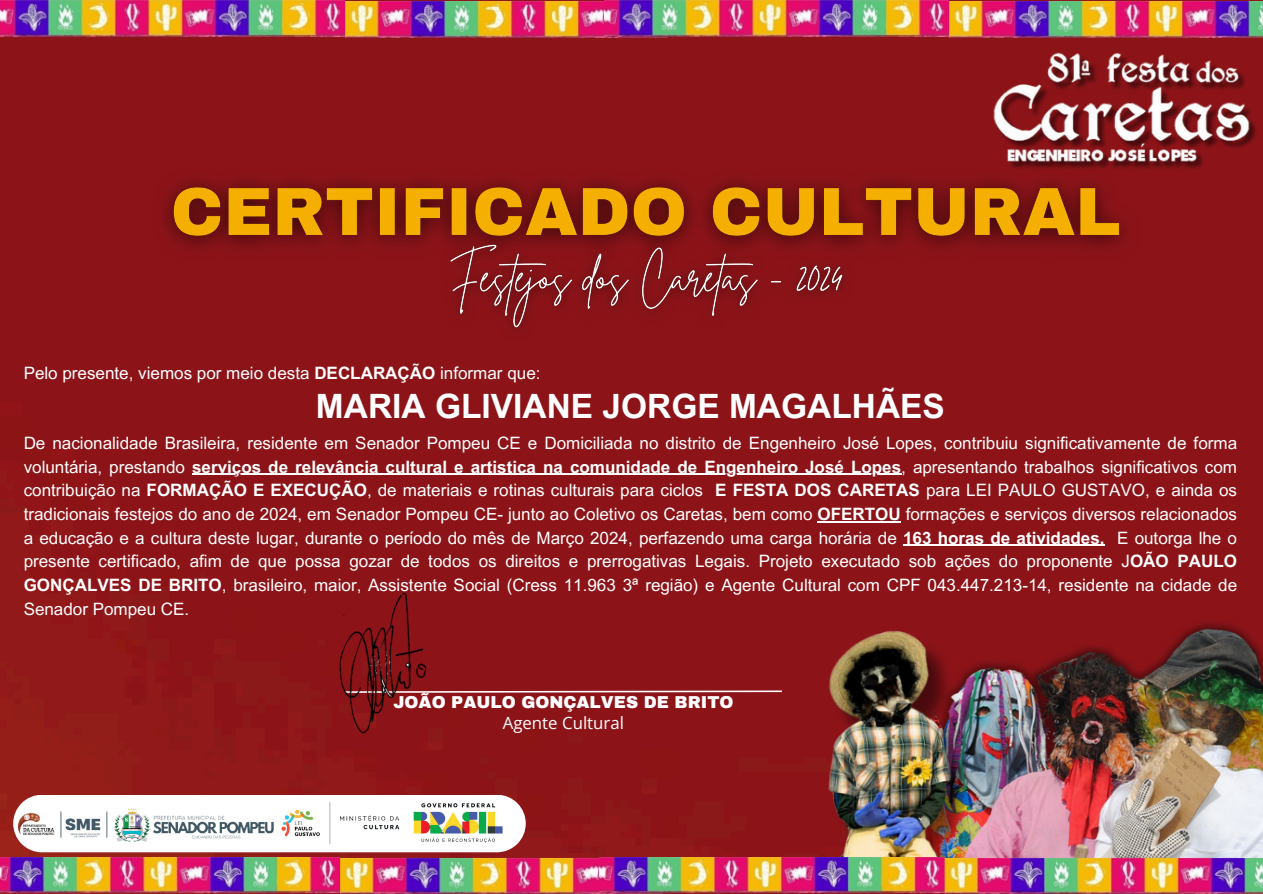
<style>
.page{position:relative;width:1263px;height:894px;background:#fff}
.page>*{position:absolute;margin:0;border:0;box-sizing:border-box;transform-origin:0 0}
.t1{font:700 33.45px "Arial MT Pro";color:#fff}
.t2{font:17.1px/23.7px "Arial MT Pro";color:#fff}
.t3{font:900 16.8px "Archivo";color:#fff}
.t4{font:16.8px "Open Sans";color:#fff}
.s1{font-weight:700}
</style>
<div class="page">
<div style="left:0;top:0;width:1263px;height:857px;background:#8c1419"></div>
<img style="left:914px;top:609px;width:349px;height:248px">
<img style="left:722px;top:622px;width:288px;height:235px">
<img style="left:0;top:857px;width:600px;height:36px">
<img style="left:600px;top:857px;width:663px;height:36px">
<img style="left:975px;top:42px;width:288px;height:142px">
<img style="left:0;top:1px;width:604px;height:36px">
<img style="left:604px;top:1px;width:659px;height:36px">
<svg style="left:473px;top:689px;width:310px;height:4px"></svg>
<svg style="left:13px;top:794px;width:513px;height:58px"></svg>
<img style="left:258px;top:796px;width:256px;height:53px">
<img style="left:13px;top:804px;width:266px;height:47px">
<img style="left:144px;top:159px;width:1007px;height:110px">
<img style="left:432px;top:226px;width:429px;height:121px">
<hr style="left:192px;top:474px;width:709px;height:1px;background:#fff">
<hr style="left:817px;top:521px;width:84px;height:1px;background:#fff">
<hr style="left:903px;top:544px;width:202px;height:2px;background:#fff">
<img style="left:299px;top:592px;width:174px;height:140px">
<p class="t2" style="left:24px;top:363px;width:518px">Pelo presente, viemos por meio desta <span class="s1">DECLARAÇÃO</span> informar que:</p>
<p class="t1" style="left:316px;top:393px;width:630px">MARIA GLIVIANE JORGE MAGALHÃES</p>
<p class="t2" style="left:24px;top:433px;width:1215px">De nacionalidade Brasileira, residente em Senador Pompeu CE e Domiciliada no distrito de Engenheiro José Lopes, contribuiu significativamente de forma voluntária, prestando <span class="s1">serviços de relevância cultural e artistica na comunidade de Engenheiro José Lopes</span>, apresentando trabalhos significativos com</p>
<p class="t2" style="left:24px;top:480px;width:1215px;text-align:justify">contribuição na <span class="s1">FORMAÇÃO E EXECUÇÃO</span>, de materiais e rotinas culturais para ciclos <span class="s1">E FESTA DOS CARETAS</span> para LEI PAULO GUSTAVO, e ainda os tradicionais festejos do ano de 2024, em Senador Pompeu CE- junto ao Coletivo os Caretas, bem como <span class="s1">OFERTOU</span> formações e serviços diversos relacionados a educação e a cultura deste lugar, durante o período do mês de Março 2024, perfazendo uma carga horária de <span class="s1">163 horas de atividades.</span> E outorga lhe o presente certificado, afim de que possa gozar de todos os direitos e prerrogativas Legais. Projeto executado sob ações do proponente J<span class="s1">OÃO PAULO GONÇALVES DE BRITO</span>, brasileiro, maior, Assistente Social (Cress 11.963 3ª região) e Agente Cultural com CPF 043.447.213-14, residente na cidade de Senador Pompeu CE.</p>
<p class="t3" style="left:393px;top:693px;width:342px">JOÃO PAULO GONÇALVES DE BRITO</p>
<p class="t4" style="left:503px;top:710px;width:123px">Agente Cultural</p>
</div>
